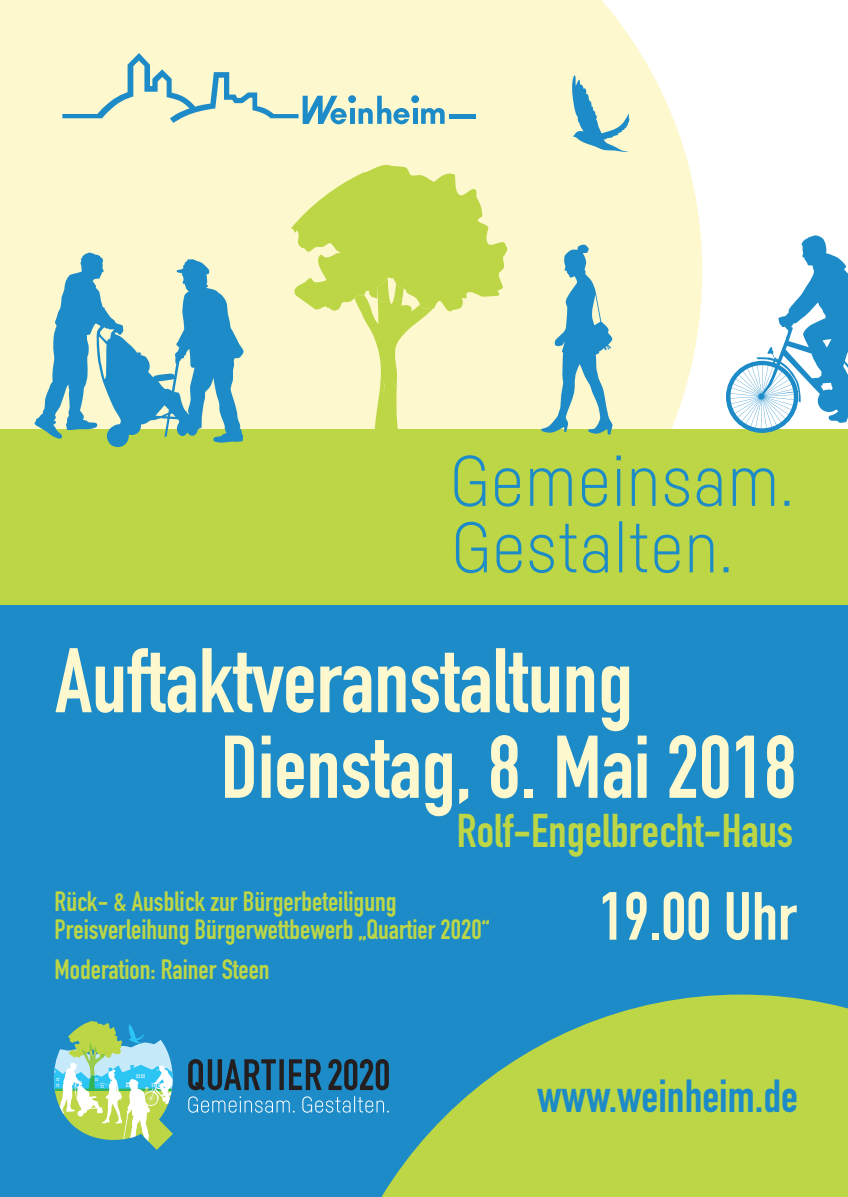
<style>
.page{position:relative;width:848px;height:1197px;background:#fff}
.page>*{position:absolute;margin:0;border:0;box-sizing:border-box;transform-origin:0 0}
.t1{font:90px "DIN Engschrift Std";color:#fef8ce}
.t2{font:87.4px "DIN Engschrift Std";color:#fef8ce}
.t3{font:66.8px "DIN Engschrift Std";color:#fef8ce}
.t4{font:46.6px "DIN Engschrift Std";color:#bcd646}
.t5{font:45.6px "DIN Engschrift Std";color:#1d8bc7}
.t6{font:27.6px/28.2px "DIN Engschrift Std";color:#bcd646}
</style>
<div class="page">
<div style="left:0;top:0;width:688px;height:429px;background:#fef8ce"></div>
<div style="left:0;top:554px;width:848px;height:642px;background:#1d8bc7"></div>
<hr style="left:350px;top:108px;width:4px;height:16px;background:#1d8bc7">
<svg style="left:358px;top:96px;width:51px;height:28px"></svg>
<hr style="left:413px;top:108px;width:4px;height:16px;background:#1d8bc7">
<svg style="left:421px;top:108px;width:23px;height:16px"></svg>
<svg style="left:62px;top:53px;width:284px;height:71px;background:#dce7cc"></svg>
<div style="left:411px;top:95px;width:8px;height:8px;background:#1d8bc7;border-radius:50%"></div>
<div style="left:348px;top:95px;width:8px;height:8px;background:#1d8bc7;border-radius:50%"></div>
<hr style="left:449px;top:114px;width:26px;height:4px;background:#1d8bc7">
<div style="left:0;top:429px;width:848px;height:175px;background:#bcd646"></div>
<svg style="left:454px;top:455px;width:335px;height:51px"></svg>
<svg style="left:456px;top:521px;width:272px;height:52px"></svg>
<svg style="left:188px;top:1059px;width:132px;height:31px"></svg>
<svg style="left:188px;top:1096px;width:132px;height:16px"></svg>
<svg style="left:54px;top:1021px;width:119px;height:128px"></svg>
<svg style="left:320px;top:994px;width:528px;height:202px;fill:#bcd646"></svg>
<svg style="left:571px;top:72px;width:59px;height:81px;background:#b9d6cb"></svg>
<svg style="left:33px;top:164px;width:670px;height:283px;background:#d5e4b3"></svg>
<svg style="left:726px;top:235px;width:122px;height:198px"></svg>
<h1 class="t1" style="left:55px;top:627px;width:579px">Auftaktveranstaltung</h1>
<h2 class="t2" style="left:221px;top:715px;width:577px">Dienstag, 8. Mai 2018</h2>
<h3 class="t4" style="left:457px;top:803px;width:338px">Rolf-Engelbrecht-Haus</h3>
<h3 class="t3" style="left:599px;top:876px;width:199px">19.00 Uhr</h3>
<p class="t6" style="left:55px;top:887px;width:436px">Rück- &amp; Ausblick zur Bürgerbeteiligung<br>Preisverleihung Bürgerwettbewerb „Quartier 2020“</p>
<p class="t6" style="left:55px;top:955px;width:216px">Moderation: Rainer Steen</p>
<h3 class="t5" style="left:537px;top:1069px;width:262px">www.weinheim.de</h3>
</div>
